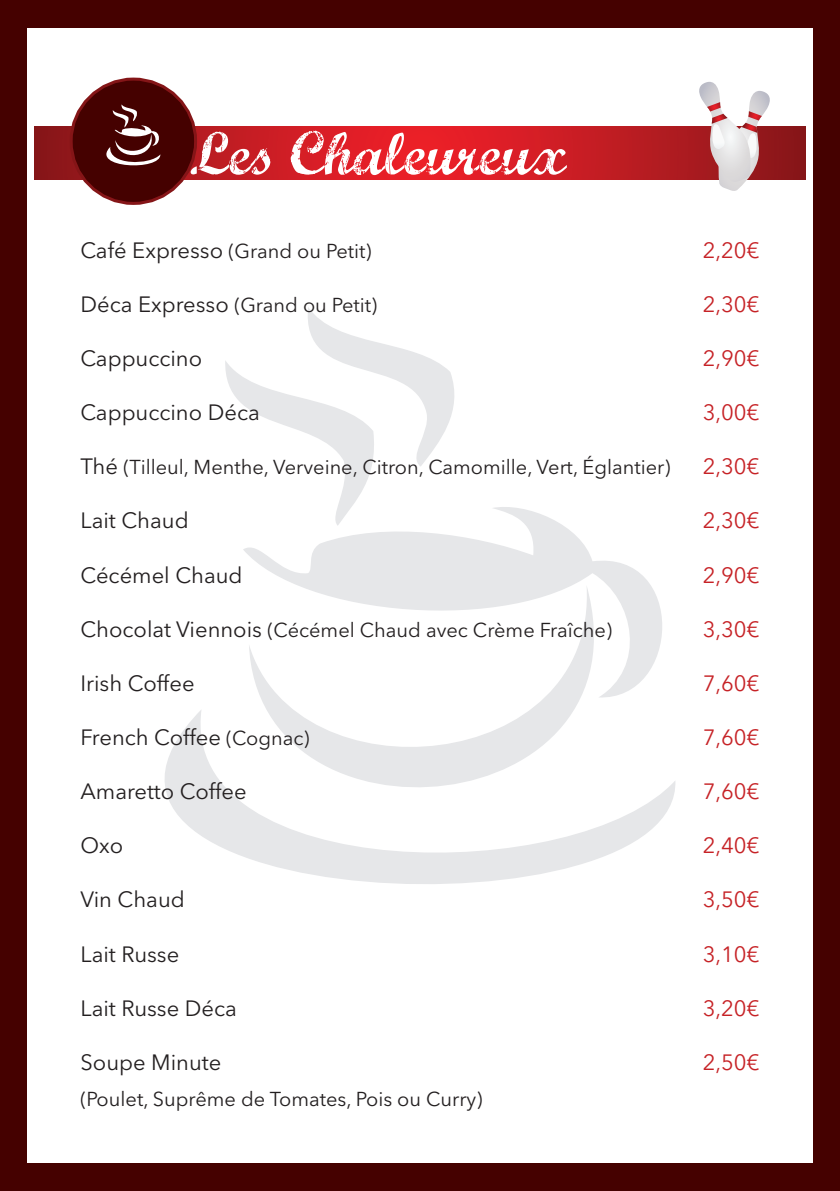
<style>
.page{position:relative;width:840px;height:1191px;background:#fff}
.page>*{position:absolute;margin:0;border:0;box-sizing:border-box;transform-origin:0 0}
.t1{font:60px "Marcelle Script";color:#fff}
.t2{font:22px "Avenir Next LT Pro";color:#231f20}
.t3{font:22px "Avenir Next LT Pro";color:#c62226}
.t4{font:20px "Avenir Next LT Pro";color:#231f20}
.s1{font-size:22px}
.s2{font-size:20px}
</style>
<div class="page">
<div style="left:0;top:0;width:839px;height:1191px;background:#450100"></div>
<div style="left:27px;top:28px;width:785px;height:1134px;background:#fff"></div>
<svg style="left:243px;top:507px;width:419px;height:159px;fill:#e6e7e9"></svg>
<svg style="left:249px;top:585px;width:403px;height:124px"></svg>
<svg style="left:225px;top:307px;width:239px;height:219px"></svg>
<svg style="left:164px;top:709px;width:512px;height:175px"></svg>
<svg style="left:34px;top:127px;width:771px;height:53px"></svg>
<div style="left:71px;top:79px;width:124px;height:124px;background:#450100;border-radius:50%"></div>
<div style="left:70px;top:78px;width:127px;height:127px;border:3px solid #fff;border-radius:50%"></div>
<svg style="left:695px;top:82px;width:77px;height:109px"></svg>
<svg style="left:106px;top:104px;width:55px;height:62px"></svg>
<h1 class="t1" style="left:190px;top:112px;width:377px">Les Chaleureux</h1>
<p class="t4" style="left:80px;top:239px;width:292px"><span class="s1">Café Expresso</span> (Grand ou Petit)</p>
<p class="t3" style="left:702px;top:237px;width:58px">2,20€</p>
<p class="t4" style="left:80px;top:293px;width:298px"><span class="s1">Déca Expresso</span> (Grand ou Petit)</p>
<p class="t3" style="left:702px;top:291px;width:58px">2,30€</p>
<p class="t2" style="left:80px;top:345px;width:123px">Cappuccino</p>
<p class="t3" style="left:702px;top:345px;width:58px">2,90€</p>
<p class="t2" style="left:80px;top:399px;width:181px">Cappuccino Déca</p>
<p class="t3" style="left:702px;top:399px;width:58px">3,00€</p>
<p class="t4" style="left:80px;top:455px;width:591px"><span class="s1">Thé</span> (Tilleul, Menthe, Verveine, Citron, Camomille, Vert, églantier)</p>
<p class="t3" style="left:702px;top:453px;width:58px">2,30€</p>
<p class="t2" style="left:80px;top:507px;width:110px">Lait Chaud</p>
<p class="t3" style="left:702px;top:507px;width:58px">2,30€</p>
<p class="t2" style="left:80px;top:562px;width:164px">Cécémel Chaud</p>
<p class="t3" style="left:702px;top:562px;width:58px">2,90€</p>
<p class="t4" style="left:80px;top:618px;width:532px"><span class="s1">Chocolat Viennois</span> (Cécémel Chaud avec Crème Fraîche)</p>
<p class="t3" style="left:702px;top:616px;width:58px">3,30€</p>
<p class="t2" style="left:80px;top:670px;width:116px">Irish Coffee</p>
<p class="t3" style="left:702px;top:670px;width:58px">7,60€</p>
<p class="t2" style="left:80px;top:724px;width:230px">French Coffee <span class="s2">(Cognac)</span></p>
<p class="t3" style="left:702px;top:724px;width:58px">7,60€</p>
<p class="t2" style="left:80px;top:778px;width:168px">Amaretto Coffee</p>
<p class="t3" style="left:702px;top:778px;width:58px">7,60€</p>
<p class="t2" style="left:80px;top:832px;width:44px">Oxo</p>
<p class="t3" style="left:702px;top:832px;width:58px">2,40€</p>
<p class="t2" style="left:80px;top:886px;width:106px">Vin Chaud</p>
<p class="t3" style="left:702px;top:886px;width:58px">3,50€</p>
<p class="t2" style="left:80px;top:940px;width:100px">Lait Russe</p>
<p class="t3" style="left:702px;top:940px;width:58px">3,10€</p>
<p class="t2" style="left:80px;top:994px;width:158px">Lait Russe Déca</p>
<p class="t3" style="left:702px;top:994px;width:58px">3,20€</p>
<p class="t2" style="left:80px;top:1049px;width:142px">Soupe Minute</p>
<p class="t3" style="left:702px;top:1049px;width:58px">2,50€</p>
<p class="t4" style="left:80px;top:1087px;width:403px">(Poulet, Suprême de Tomates, Pois ou Curry)</p>
</div>
